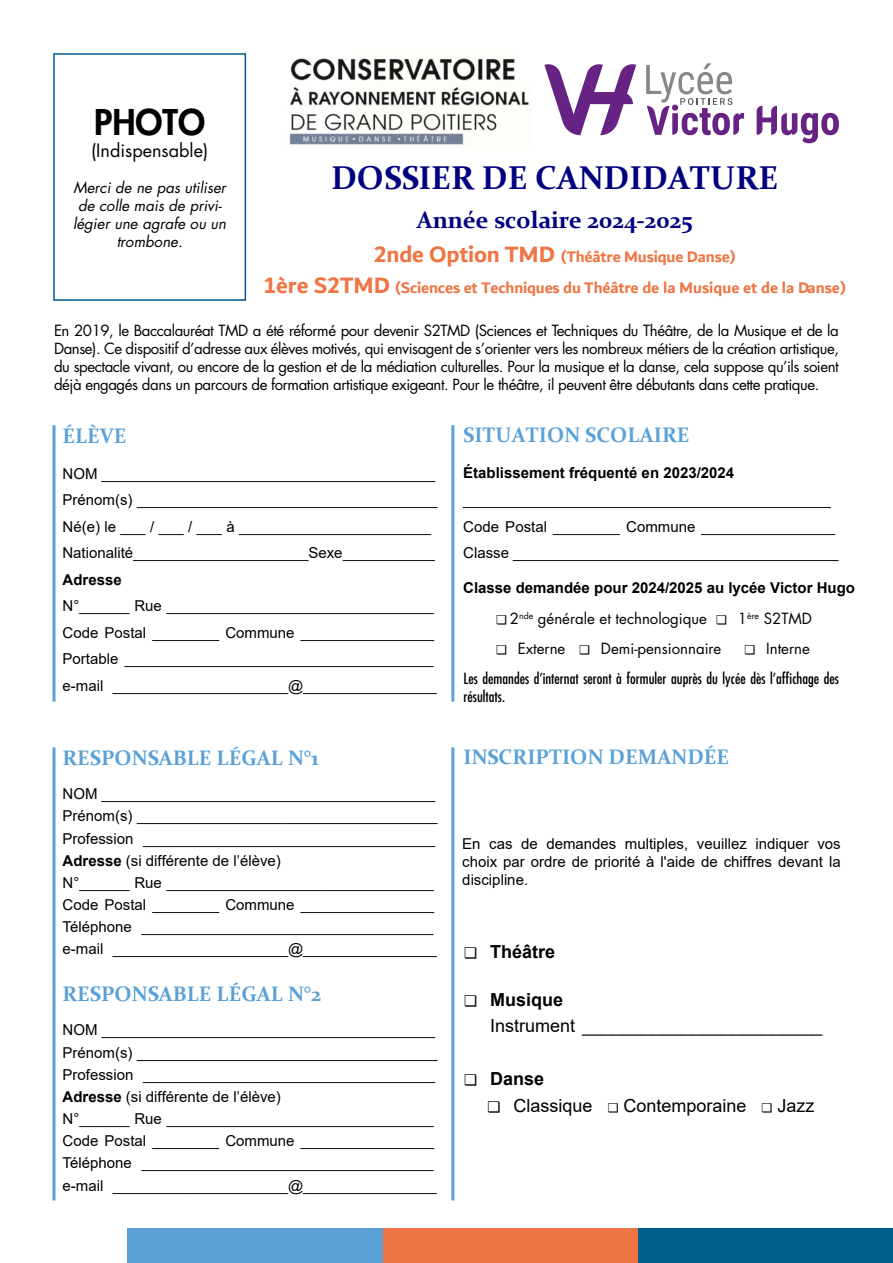
<style>
.page{position:relative;width:893px;height:1263px;background:#fff}
.page>*{position:absolute;margin:0;border:0;box-sizing:border-box;transform-origin:0 0}
.t1{font:800 34.5px "Futura Std";color:#000}
.t2{font:700 33px "Constantia";letter-spacing:-.005em;color:#000080}
.t3{font:700 24px "Constantia";letter-spacing:-.005em;color:#000080}
.t4{font:700 21px "Constantia";color:#5aa1d8}
.t5{font:18px/26.1px "Arial";color:#000}
.t6{font:18px "Futura Std";color:#000}
.t7{font:700 18px "Arial";color:#000}
.t8{font:700 16.5px/31.3px "Dubai";letter-spacing:-.01em;color:#ee7544;text-align:center}
.t9{font:15px/26.5px "Arial";color:#000}
.t10{font:15px/18px "Futura Std";color:#000;text-align:justify}
.t11{font:700 15px "Arial";color:#000}
.t12{font:condensed 15px/29.5px "Futura Std";color:#000}
.t13{font:italic 15px/18px "Futura Std";color:#000;text-align:center}
.s1{font-size:24px}
.s2{font-family:"Menlo";font-size:18px}
.s3{font-family:"Menlo";font-stretch:normal;font-size:18px}
.s4{font-stretch:normal}
.s5{font-weight:700}
.s6{font-family:"Menlo";font-weight:400;font-size:21.6px}
.s7{font-family:"Menlo";font-size:21.6px}
.s8{font-family:"Menlo"}
</style>
<div class="page">
<div style="left:53px;top:53px;width:193px;height:248px;border:2px solid #005e8b"></div>
<img style="left:289px;top:58px;width:240px;height:87px">
<svg style="left:757px;top:106px;width:82px;height:37px"></svg>
<svg style="left:544px;top:64px;width:92px;height:71px"></svg>
<svg style="left:646px;top:63px;width:98px;height:72px"></svg>
<svg style="left:52px;top:425px;width:4px;height:277px"></svg>
<svg style="left:52px;top:747px;width:4px;height:453px;background:#82b8e1"></svg>
<hr style="left:451px;top:747px;width:3px;height:453px;background:#5aa1d8">
<hr style="left:451px;top:425px;width:3px;height:277px;background:#5aa1d8">
<div style="left:638px;top:1229px;width:255px;height:34px;background:#005e8b"></div>
<div style="left:383px;top:1229px;width:255px;height:34px;background:#ee7544"></div>
<div style="left:128px;top:1229px;width:255px;height:34px;background:#5aa1d8"></div>
<h1 class="t1" style="left:94px;top:101px;width:112px">PHOTO</h1>
<p class="t6" style="left:91px;top:139px;width:119px">(Indispensable)</p>
<p class="t13" style="left:73px;top:179px;width:155px">Merci de ne pas utiliser de colle mais de privi&shy;légier une agrafe ou un trombone.</p>
<h2 class="t2" style="left:331px;top:155px;width:449px">DOSSIER DE CANDIDATURE</h2>
<h3 class="t3" style="left:417px;top:203px;width:277px">Année scolaire 2024-2025</h3>
<p class="t8" style="left:263px;top:240px;width:584px"><span class="s1">2nde Option TMD</span> (Théâtre Musique Danse)<br><span class="s1">1ère S2TMD</span> (Sciences et Techniques du Théâtre de la Musique et de la Danse)</p>
<p class="t10" style="left:54px;top:321px;width:786px">En 2019, le Baccalauréat TMD a été réformé pour devenir S2TMD (Sciences et Techniques du Théâtre, de la Musique et de la Danse). Ce dispositif d’adresse aux élèves motivés, qui envisagent de s’orienter vers les nombreux métiers de la création artistique, du spectacle vivant, ou encore de la gestion et de la médiation culturelles. Pour la musique et la danse, cela suppose qu’ils soient déjà engagés dans un parcours de formation artistique exigeant. Pour le théâtre, il peuvent être débutants dans cette pratique.</p>
<h3 class="t4" style="left:63px;top:421px;width:65px">ÉLÈVE</h3>
<p class="t9" style="left:63px;top:460px;width:376px">NOM ________________________________________ Prénom(s) ____________________________________ Né(e) le ___ / ___ / ___ à _______________________ Nationalité _____________________Sexe ___________</p>
<p class="t11" style="left:63px;top:569px;width:61px">Adresse</p>
<p class="t9" style="left:63px;top:593px;width:376px">N°______ Rue ________________________________ Code Postal ________ Commune ________________ Portable _____________________________________ e-mail _____________________@________________</p>
<h3 class="t4" style="left:463px;top:421px;width:228px">SITUATION SCOLAIRE</h3>
<p class="t11" style="left:463px;top:463px;width:272px">Établissement fréquenté en 2023/2024</p>
<p class="t9" style="left:463px;top:486px;width:377px">____________________________________________<br>Code Postal ________ Commune ________________<br>Classe _______________________________________</p>
<p class="t11" style="left:463px;top:577px;width:393px">Classe demandée pour 2024/2025 au lycée Victor Hugo</p>
<p class="t10" style="left:496px;top:604px;width:318px;line-height:30.2px"><span class="s2">❏</span> 2<sup>nde</sup> générale et technologique <span class="s2">❏</span> 1<sup>ère</sup> S2TMD <span class="s2">❏</span> Externe <span class="s2">❏</span> Demi-pensionnaire</p>
<p class="t12" style="left:463px;top:634px;width:377px;text-indent:281px"><span class="s3">❏</span> <span class="s4">Interne<br></span>Les demandes d’internat seront à formuler auprès du lycée dès l’affichage des</p>
<p class="t12" style="left:463px;top:681px;width:43px">résultats.</p>
<h3 class="t4" style="left:63px;top:743px;width:258px">RESPONSABLE LÉGAL N°1</h3>
<p class="t9" style="left:63px;top:783px;width:376px;line-height:22px">NOM ________________________________________ Prénom(s) ____________________________________ Profession ___________________________________ <span class="s5">Adresse</span> (si différente de l’élève)<br>N°______ Rue ________________________________ Code Postal ________ Commune ________________ Téléphone ___________________________________ e-mail _____________________@________________</p>
<h3 class="t4" style="left:63px;top:979px;width:260px">RESPONSABLE LÉGAL N°2</h3>
<p class="t9" style="left:63px;top:1019px;width:376px;line-height:22.2px">NOM ________________________________________ Prénom(s) ____________________________________ Profession ___________________________________ <span class="s5">Adresse</span> (si différente de l’élève)<br>N°______ Rue ________________________________ Code Postal ________ Commune ________________ Téléphone ___________________________________ e-mail _____________________@________________</p>
<h3 class="t4" style="left:463px;top:742px;width:267px">INSCRIPTION DEMANDÉE</h3>
<p class="t9" style="left:462px;top:835px;width:380px;line-height:18px;text-align:justify">En cas de demandes multiples, veuillez indiquer vos choix par ordre de priorité à l'aide de chiffres devant la discipline.</p>
<p class="t7" style="left:464px;top:939px;width:93px"><span class="s6">❏</span> Théâtre</p>
<p class="t5" style="left:490px;top:987px;width:334px;text-indent:-26px"><span class="s7">❏</span> <span class="s5">Musique<br></span>Instrument ________________________</p>
<p class="t5" style="left:488px;top:1064px;width:328px;line-height:27.6px;text-indent:-23px"><span class="s7">❏</span> <span class="s5">Danse<br></span><span class="s7">❏</span> Classique <span class="s8">❏</span> Contemporaine <span class="s8">❏</span> Jazz</p>
</div>
